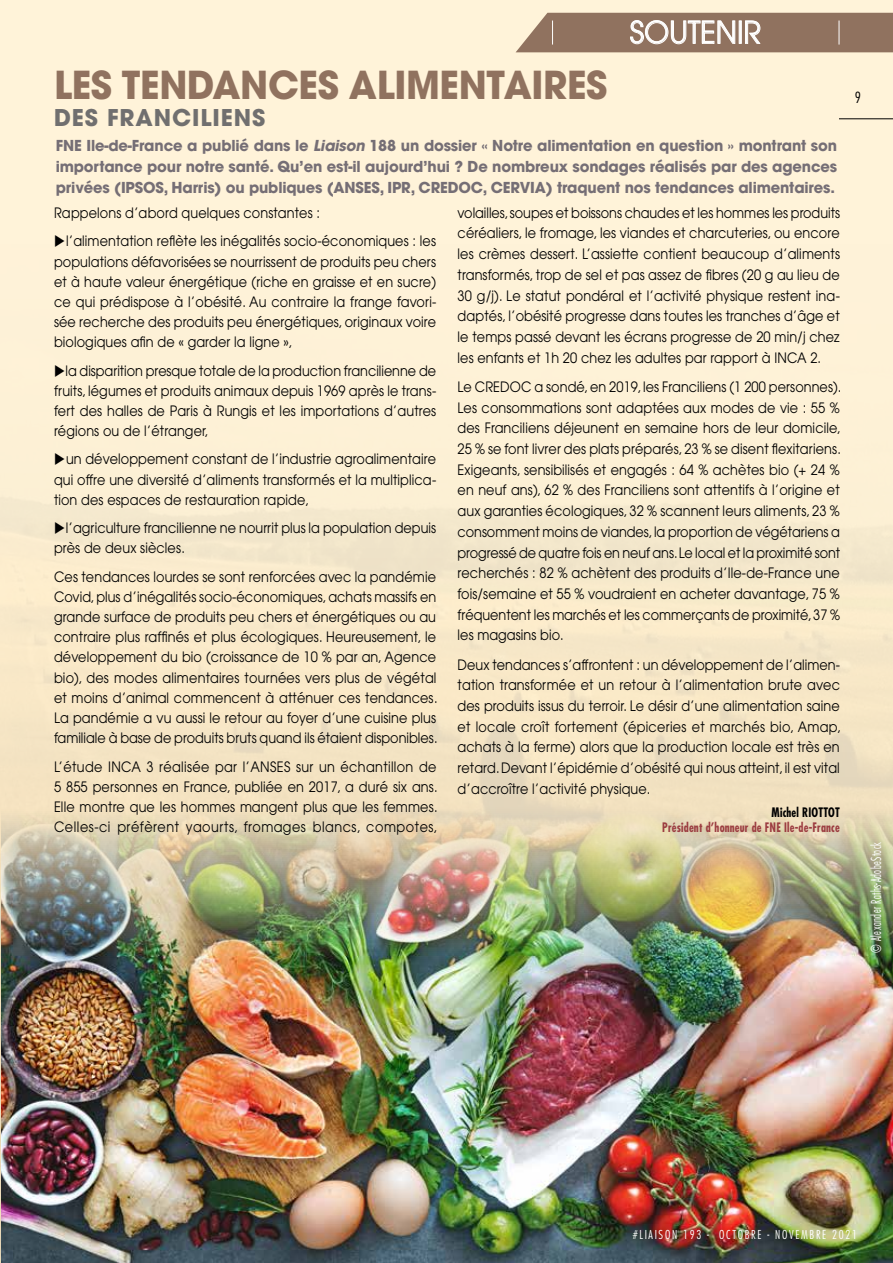
<style>
.page{position:relative;width:893px;height:1263px;background:#fff}
.page>*{position:absolute;margin:0;border:0;box-sizing:border-box;transform-origin:0 0}
.t1{font:700 38.25px "Avant Garde";letter-spacing:-.01em;color:#90725f}
.t2{font:30.3px "Avant Garde";color:#fff;scale:.95 1}
.t3{font:700 22.95px "Avant Garde";letter-spacing:.04em;color:#706f6f}
.t4{font:700 15px/21px "Avant Garde";letter-spacing:-.01em;color:#756e75;text-align:justify}
.t5{font:300 condensed 15px "Futura";color:#000}
.t6{font:14.25px/20.7px "Avant Garde";letter-spacing:.01em;color:#000;text-align:justify;scale:.9 1}
.t7{font:300 condensed 13.5px "Futura";letter-spacing:.04em;color:#fff;scale:.81 1}
.t8{font:700 condensed 12.75px "Futura";letter-spacing:.015em;color:#9c3d41;scale:.9 1}
.t9{font:700 condensed 12.75px "Futura";letter-spacing:.015em;color:#000;scale:.9 1}
.t10{font:300 condensed 12px "Futura";letter-spacing:.14em;color:#fff}
.s1{font-style:italic}
</style>
<div class="page">
<img style="left:0;top:0;width:893px;height:1175px">
<img style="left:1px;top:783px;width:892px;height:480px">
<svg style="left:516px;top:13px;width:377px;height:39px"></svg>
<img style="left:0;top:1175px;width:1px;height:88px">
<h1 class="t1" style="left:54px;top:60px;width:555px">LES TENDANCES ALIMENTAIRES</h1>
<h3 class="t3" style="left:54px;top:103px;width:213px">DES FRANCILIENS</h3>
<h2 class="t2" style="left:630px;top:14px;width:139px">SOUTENIR</h2>
<p class="t4" style="left:56px;top:135px;width:783px">FNE Ile-de-France a publié dans le <span class="s1">Liaison</span> 188 un dossier « Notre alimentation en question » montrant son importance pour notre santé. Qu’en est-il aujourd’hui ? De nombreux sondages réalisés par des agences privées (IPSOS, Harris) ou publiques (ANSES, IPR, CREDOC, CERVIA) traquent nos tendances alimentaires.</p>
<p class="t6" style="left:54px;top:202px;width:297px">Rappelons d’abord quelques constantes :</p>
<p class="t6" style="left:54px;top:231px;width:426px;line-height:20.1px">◆l’alimentation reflète les inégalités socio-économiques : les populations défavorisées se nourrissent de produits peu chers et à haute valeur énergétique (riche en graisse et en sucre) ce qui prédispose à l’obésité. Au contraire la frange favori&shy;sée recherche des produits peu énergétiques, originaux voire biologiques afin de « garder la ligne »,</p>
<p class="t6" style="left:54px;top:360px;width:426px;line-height:20.1px">◆la disparition presque totale de la production francilienne de fruits, légumes et produits animaux depuis 1969 après le trans&shy;fert des halles de Paris à Rungis et les importations d’autres régions ou de l’étranger,</p>
<p class="t6" style="left:54px;top:449px;width:426px;line-height:20.1px">◆un développement constant de l’industrie agroalimentaire qui offre une diversité d’aliments transformés et la multiplica&shy;tion des espaces de restauration rapide,</p>
<p class="t6" style="left:54px;top:518px;width:426px;line-height:20.1px">◆l’agriculture francilienne ne nourrit plus la population depuis près de deux siècles.</p>
<p class="t6" style="left:54px;top:567px;width:428px;line-height:20.1px">Ces tendances lourdes se sont renforcées avec la pandémie Covid, plus d’inégalités socio-économiques, achats massifs en grande surface de produits peu chers et énergétiques ou au contraire plus raffinés et plus écologiques. Heureusement, le développement du bio (croissance de 10 % par an, Agence bio), des modes alimentaires tournées vers plus de végétal et moins d’animal commencent à atténuer ces tendances.<br>La pandémie a vu aussi le retour au foyer d’une cuisine plus familiale à base de produits bruts quand ils étaient disponibles.</p>
<p class="t6" style="left:54px;top:756px;width:428px;line-height:20.1px">L’étude INCA 3 réalisée par l’ANSES sur un échantillon de 5 855 personnes en France, publiée en 2017, a duré six ans.<br>Elle montre que les hommes mangent plus que les femmes.<br>Celles-ci préfèrent yaourts, fromages blancs, compotes,</p>
<p class="t6" style="left:458px;top:202px;width:426px">volailles, soupes et boissons chaudes et les hommes les produits céréaliers, le fromage, les viandes et charcuteries, ou encore les crèmes dessert. L’assiette contient beaucoup d’aliments transformés, trop de sel et pas assez de fibres (20 g au lieu de 30 g/j). Le statut pondéral et l’activité physique restent ina&shy;daptés, l’obésité progresse dans toutes les tranches d’âge et le temps passé devant les écrans progresse de 20 min/j chez les enfants et 1h 20 chez les adultes par rapport à INCA 2.</p>
<p class="t6" style="left:458px;top:376px;width:428px;text-align:left">Le CREDOC a sondé, en 2019, les Franciliens (1 200 personnes).<br>Les consommations sont adaptées aux modes de vie : 55 % des Franciliens déjeunent en semaine hors de leur domicile, 25 % se font livrer des plats préparés, 23 % se disent flexitariens.<br>Exigeants, sensibilisés et engagés : 64 % achètes bio (+ 24 % en neuf ans), 62 % des Franciliens sont attentifs à l’origine et aux garanties écologiques, 32 % scannent leurs aliments, 23 % consomment moins de viandes, la proportion de végétariens a progressé de quatre fois en neuf ans. Le local et la proximité sont recherchés : 82 % achètent des produits d’Ile-de-France une fois/semaine et 55 % voudraient en acheter davantage, 75 % fréquentent les marchés et les commerçants de proximité, 37 % les magasins bio.</p>
<p class="t6" style="left:458px;top:654px;width:428px;text-align:left">Deux tendances s’affrontent : un développement de l’alimen&shy;tation transformée et un retour à l’alimentation brute avec des produits issus du terroir. Le désir d’une alimentation saine et locale croît fortement (épiceries et marchés bio, Amap, achats à la ferme) alors que la production locale est très en retard. Devant l’épidémie d’obésité qui nous atteint, il est vital d’accroître l’activité physique.</p>
<p class="t9" style="left:772px;top:804px;width:77px">Michel RIOTTOT</p>
<p class="t8" style="left:662px;top:819px;width:199px">Président d’honneur de FNE Ile-de-France</p>
<p class="t5" style="left:855px;top:88px;width:8px">9</p>
<p class="t7" style="left:868px;top:953px;width:139px;rotate:-90deg">© Alexander Raths-AdobeStock</p>
<p class="t10" style="left:633px;top:1227px;width:226px">#LIAISON 193 - OCTOBRE - NOVEMBRE 2021</p>
</div>
